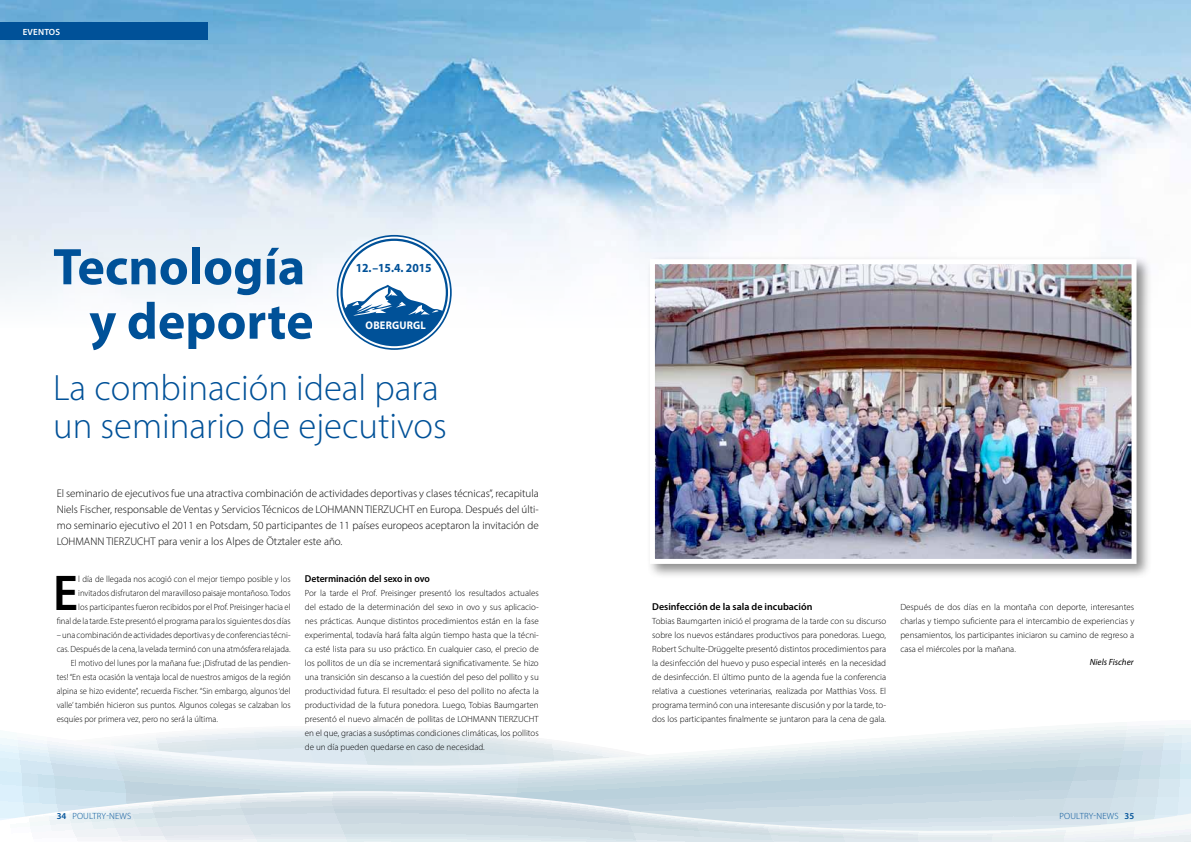
<style>
.page{position:relative;width:1191px;height:842px;background:#fff}
.page>*{position:absolute;margin:0;border:0;box-sizing:border-box;transform-origin:0 0}
.t1{font:700 52px/54.4px "Myriad Pro";color:#005198;text-align:right}
.t2{font:600 50.5px "Myriad Pro";color:#000;scale:.96 1}
.t3{font:300 36.8px/38.5px "Myriad Pro";color:#005198}
.t4{font:700 12.4px "Myriad Pro";color:#005198;scale:.94 1}
.t5{font:700 11.1px "Myriad Pro";letter-spacing:.02em;color:#fff;scale:.94 1}
.t6{font:300 11px/16px "Myriad Pro";color:#000;text-align:justify}
.t7{font:600 10px "Myriad Pro";color:#000}
.t8{font:600 10px "Myriad Pro";color:#000;scale:.96 1}
.t9{font:300 9px/14px "Myriad Pro";color:#000;text-align:justify}
.t10{font:300 9px/14px "Myriad Pro";color:#000;text-align:right;scale:.96 1}
.t11{font:300 9px "Myriad Pro";letter-spacing:.02em;color:#005198}
.t12{font:italic 9px "Myriad Pro";color:#000}
.t13{font:600 9px "Myriad Pro";color:#fff}
.s1{font-weight:600}
</style>
<div class="page">
<svg style="left:0;top:771px;width:750px;height:20px;background:#ccdde6"></svg>
<svg style="left:0;top:724px;width:1191px;height:47px"></svg>
<svg style="left:0;top:791px;width:1191px;height:51px;background:#d6e2e9"></svg>
<img style="left:0;top:0;width:1191px;height:302px">
<div style="left:0;top:23px;width:208px;height:17px;background:#005198"></div>
<svg style="left:337px;top:235px;width:115px;height:115px"></svg>
<div style="left:646px;top:256px;width:506px;height:323px;background:#000;opacity:.45"></div>
<img style="left:656px;top:265px;width:474px;height:293px">
<div style="left:650px;top:259px;width:486px;height:305px;border:5px solid #fff"></div>
<p class="t13" style="left:23px;top:26px;width:12px">Even</p>
<p class="t13" style="left:44px;top:26px;width:16px">tos</p>
<h1 class="t1" style="left:53px;top:238px;width:262px">Tecnología y deporte</h1>
<h3 class="t3" style="left:53px;top:368px;width:395px">La combinación ideal para un seminario de ejecutivos</h3>
<h3 class="t4" style="left:356px;top:260px;width:82px">12.–15.4. 2015</h3>
<p class="t5" style="left:365px;top:318px;width:66px">Obergurgl</p>
<p class="t6" style="left:57px;top:485px;width:483px">El seminario de ejecutivos fue una atractiva combinación de actividades deportivas y clases técnicas”, recapitula Niels Fischer, responsable de Ventas y Servicios Técnicos de LOHMANN TIERZUCHT en Europa. Después del últi&shy;mo seminario ejecutivo el 2011 en Potsdam, 50 participantes de 11 países europeos aceptaron la invitación de LOHMANN TIERZUCHT para venir a los Alpes de Ötztaler este año.</p>
<p class="t10" style="left:57px;top:572px;width:245px">l día de llegada nos acogió con el mejor tiempo posible y los invitados disfrutaron del maravilloso paisaje montañoso. Todos<br>los participantes fueron recibidos por el Prof. Preisinger hacia el<br>final de la tarde. Este presentó el programa para los siguientes dos días</p>
<p class="t10" style="left:57px;top:628px;width:245px;text-align:justify">– una combinación de actividades deportivas y de conferencias técni&shy;cas. Después de la cena, la velada terminó con una atmósfera relajada.<br>El motivo del lunes por la mañana fue: ¡Disfrutad de las pendien&shy;tes! “En esta ocasión la ventaja local de nuestros amigos de la región alpina se hizo evidente”, recuerda Fischer. “Sin embargo, algunos ‘del valle’ también hicieron sus puntos. Algunos colegas se calzaban los esquíes por primera vez, pero no será la última.</p>
<h2 class="t2" style="left:53px;top:561px;width:28px">E</h2>
<p class="t8" style="left:305px;top:572px;width:132px">Determinación del sexo in ovo</p>
<p class="t9" style="left:305px;top:586px;width:235px">Por la tarde el Prof. Preisinger presentó los resultados actuales del estado de la determinación del sexo in ovo y sus aplicacio&shy;nes prácticas. Aunque distintos procedimientos están en la fase experimental, todavía hará falta algún tiempo hasta que la técni&shy;ca esté lista para su uso práctico. En cualquier caso, el precio de los pollitos de un día se incrementará significativamente. Se hizo una transición sin descanso a la cuestión del peso del pollito y su productividad futura. El resultado: el peso del pollito no afecta la productividad de la futura ponedora. Luego, Tobias Baumgarten presentó el nuevo almacén de pollitas de LOHMANN TIERZUCHT en el que, gracias a susóptimas condiciones climáticas, los pollitos de un día pueden quedarse en caso de necesidad.</p>
<p class="t7" style="left:652px;top:600px;width:162px">Desinfección de la sala de incubación</p>
<p class="t9" style="left:652px;top:614px;width:235px">Tobias Baumgarten inició el programa de la tarde con su discurso sobre los nuevos estándares productivos para ponedoras. Luego, Robert Schulte-Drüggelte presentó distintos procedimientos para la desinfección del huevo y puso especial interés en la necesidad de desinfección. El último punto de la agenda fue la conferencia relativa a cuestiones veterinarias, realizada por Matthias Voss. El programa terminó con una interesante discusión y por la tarde, to&shy;dos los participantes finalmente se juntaron para la cena de gala.</p>
<p class="t9" style="left:900px;top:600px;width:235px">Después de dos días en la montaña con deporte, interesantes charlas y tiempo suficiente para el intercambio de experiencias y pensamientos, los participantes iniciaron su camino de regreso a casa el miércoles por la mañana.</p>
<p class="t12" style="left:1089px;top:656px;width:45px">Niels Fischer</p>
<p class="t11" style="left:57px;top:811px;width:76px"><span class="s1">34</span> POULTRY-News</p>
<p class="t11" style="left:1059px;top:811px;width:76px">POULTRY-News <span class="s1">35</span></p>
</div>
